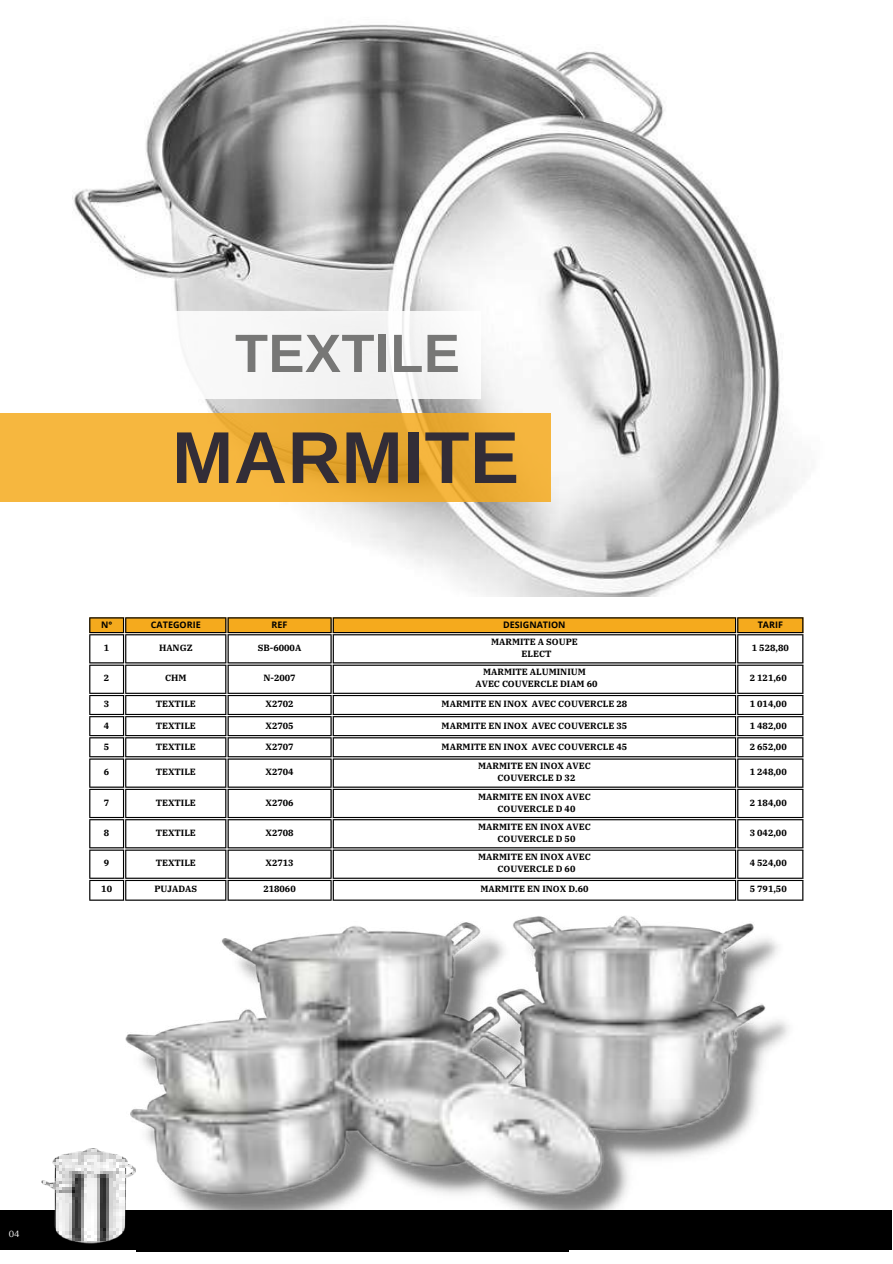
<style>
.page{position:relative;width:893px;height:1264px;background:#fff}
.page>*{position:absolute;margin:0;border:0;box-sizing:border-box;transform-origin:0 0}
.t1{font:700 73.35px "Arimo";letter-spacing:.01em;color:#322d37}
.t2{font:700 54px "Arimo";letter-spacing:.01em;color:#777776}
.t3{font:700 9px/12px "IBM Plex Serif";color:#000;text-align:center}
.t4{font:700 9px "Open Sans";color:#000}
.t5{font:9px "IBM Plex Serif";color:#fff}
</style>
<div class="page">
<img style="left:1px;top:24px;width:794px;height:572px">
<div style="left:0;top:311px;width:481px;height:87px;background:#fff"></div>
<svg style="left:0;top:414px;width:550px;height:87px;fill:#f5b53e"></svg>
<div style="left:0;top:1209px;width:891px;height:40px;background:#000"></div>
<svg style="left:89px;top:617px;width:714px;height:283px"></svg>
<img style="left:126px;top:915px;width:671px;height:295px">
<img style="left:37px;top:1127px;width:104px;height:125px">
<img style="left:136px;top:1212px;width:432px;height:39px">
<h2 class="t2" style="left:235px;top:323px;width:226px">TEXTILE</h2>
<h1 class="t1" style="left:172px;top:416px;width:348px">MARMITE</h1>
<p class="t4" style="left:101px;top:618px;width:13px">N°</p>
<p class="t4" style="left:151px;top:618px;width:51px">CATEGORIE</p>
<p class="t4" style="left:271px;top:618px;width:17px">REF</p>
<p class="t4" style="left:503px;top:618px;width:64px">DESIGNATION</p>
<p class="t4" style="left:757px;top:618px;width:27px">TARIF</p>
<p class="t3" style="left:104px;top:641px;width:7px">1</p>
<p class="t3" style="left:159px;top:641px;width:35px">HANGZ</p>
<p class="t3" style="left:258px;top:641px;width:45px">SB-6000A</p>
<p class="t3" style="left:491px;top:635px;width:88px">MARMITE A SOUPE<br>ELECT</p>
<p class="t3" style="left:751px;top:641px;width:39px">1 528,80</p>
<p class="t3" style="left:104px;top:672px;width:7px">2</p>
<p class="t3" style="left:165px;top:672px;width:23px">CHM</p>
<p class="t3" style="left:263px;top:672px;width:34px">N-2007</p>
<p class="t3" style="left:475px;top:666px;width:124px">MARMITE ALUMINIUM<br>AVEC COUVERCLE DIAM 60</p>
<p class="t3" style="left:749px;top:672px;width:39px">2 121,60</p>
<p class="t3" style="left:104px;top:698px;width:7px">3</p>
<p class="t3" style="left:156px;top:698px;width:42px">TEXTILE</p>
<p class="t3" style="left:265px;top:698px;width:30px">X2702</p>
<p class="t3" style="left:441px;top:698px;width:187px">MARMITE EN INOX AVEC COUVERCLE 28</p>
<p class="t3" style="left:749px;top:698px;width:39px">1 014,00</p>
<p class="t3" style="left:104px;top:719px;width:7px">4</p>
<p class="t3" style="left:156px;top:719px;width:42px">TEXTILE</p>
<p class="t3" style="left:265px;top:719px;width:30px">X2705</p>
<p class="t3" style="left:441px;top:719px;width:187px">MARMITE EN INOX AVEC COUVERCLE 35</p>
<p class="t3" style="left:749px;top:719px;width:39px">1 482,00</p>
<p class="t3" style="left:104px;top:740px;width:7px">5</p>
<p class="t3" style="left:156px;top:740px;width:42px">TEXTILE</p>
<p class="t3" style="left:265px;top:740px;width:30px">X2707</p>
<p class="t3" style="left:441px;top:740px;width:187px">MARMITE EN INOX AVEC COUVERCLE 45</p>
<p class="t3" style="left:749px;top:740px;width:39px">2 652,00</p>
<p class="t3" style="left:104px;top:766px;width:7px">6</p>
<p class="t3" style="left:156px;top:766px;width:42px">TEXTILE</p>
<p class="t3" style="left:265px;top:766px;width:30px">X2704</p>
<p class="t3" style="left:478px;top:760px;width:114px">MARMITE EN INOX AVEC<br>COUVERCLE D 32</p>
<p class="t3" style="left:749px;top:766px;width:39px">1 248,00</p>
<p class="t3" style="left:104px;top:796px;width:7px">7</p>
<p class="t3" style="left:156px;top:796px;width:42px">TEXTILE</p>
<p class="t3" style="left:265px;top:796px;width:30px">X2706</p>
<p class="t3" style="left:478px;top:790px;width:114px">MARMITE EN INOX AVEC<br>COUVERCLE D 40</p>
<p class="t3" style="left:749px;top:796px;width:39px">2 184,00</p>
<p class="t3" style="left:104px;top:826px;width:7px">8</p>
<p class="t3" style="left:156px;top:826px;width:42px">TEXTILE</p>
<p class="t3" style="left:265px;top:826px;width:30px">X2708</p>
<p class="t3" style="left:478px;top:820px;width:114px">MARMITE EN INOX AVEC<br>COUVERCLE D 50</p>
<p class="t3" style="left:749px;top:826px;width:39px">3 042,00</p>
<p class="t3" style="left:104px;top:857px;width:7px">9</p>
<p class="t3" style="left:156px;top:857px;width:42px">TEXTILE</p>
<p class="t3" style="left:265px;top:857px;width:30px">X2713</p>
<p class="t3" style="left:478px;top:851px;width:114px">MARMITE EN INOX AVEC<br>COUVERCLE D 60</p>
<p class="t3" style="left:749px;top:857px;width:39px">4 524,00</p>
<p class="t3" style="left:101px;top:882px;width:12px">10</p>
<p class="t3" style="left:154px;top:882px;width:44px">PUJADAS</p>
<p class="t3" style="left:263px;top:882px;width:34px">218060</p>
<p class="t3" style="left:480px;top:882px;width:110px">MARMITE EN INOX D.60</p>
<p class="t3" style="left:749px;top:882px;width:39px">5 791,50</p>
<p class="t5" style="left:9px;top:1227px;width:12px">04</p>
</div>
